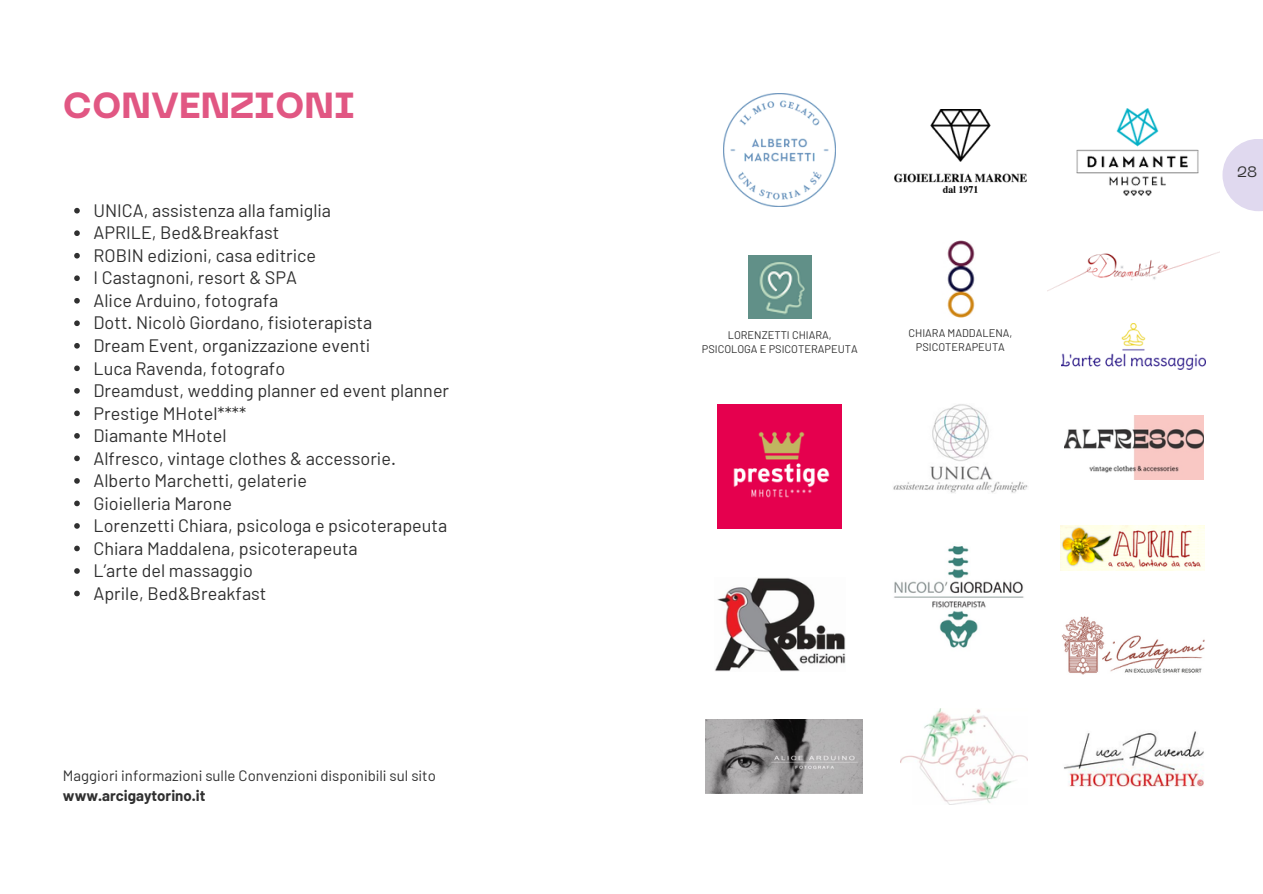
<style>
.page{position:relative;width:1263px;height:894px;background:#fff}
.page>*{position:absolute;margin:0;border:0;box-sizing:border-box;transform-origin:0 0}
.t1{font:800 36px "PP Neue Machina";color:#e15783}
.t2{font:18px/22.5px "Barlow";color:#303030}
.t3{font:15px "Barlow";color:#303030}
.t4{font:700 15px "Barlow";color:#303030}
.t5{font:15px "PP Neue Machina";color:#303030}
.t6{font:10.95px/13.8px "Barlow";color:#303030;text-align:center}
</style>
<div class="page">
<svg style="left:74px;top:208px;width:6px;height:5px"></svg>
<svg style="left:74px;top:230px;width:6px;height:6px"></svg>
<svg style="left:74px;top:253px;width:6px;height:5px"></svg>
<svg style="left:74px;top:275px;width:6px;height:6px"></svg>
<svg style="left:74px;top:298px;width:6px;height:5px"></svg>
<svg style="left:74px;top:320px;width:6px;height:6px"></svg>
<svg style="left:74px;top:343px;width:6px;height:5px"></svg>
<svg style="left:74px;top:365px;width:6px;height:6px"></svg>
<svg style="left:74px;top:388px;width:6px;height:5px"></svg>
<svg style="left:74px;top:410px;width:6px;height:6px"></svg>
<svg style="left:74px;top:433px;width:6px;height:5px"></svg>
<svg style="left:74px;top:455px;width:6px;height:6px"></svg>
<svg style="left:74px;top:478px;width:6px;height:5px"></svg>
<svg style="left:74px;top:500px;width:6px;height:6px"></svg>
<svg style="left:74px;top:523px;width:6px;height:5px"></svg>
<svg style="left:74px;top:545px;width:6px;height:6px"></svg>
<svg style="left:74px;top:568px;width:6px;height:5px"></svg>
<svg style="left:74px;top:590px;width:6px;height:6px"></svg>
<img style="left:723px;top:94px;width:113px;height:112px">
<img style="left:1048px;top:251px;width:172px;height:40px">
<img style="left:895px;top:109px;width:131px;height:83px">
<img style="left:1062px;top:324px;width:144px;height:46px">
<img style="left:1076px;top:108px;width:123px;height:88px">
<img style="left:718px;top:404px;width:123px;height:124px">
<img style="left:893px;top:404px;width:135px;height:89px">
<img style="left:1064px;top:415px;width:140px;height:64px">
<img style="left:1061px;top:525px;width:144px;height:45px">
<img style="left:715px;top:578px;width:130px;height:93px">
<img style="left:894px;top:546px;width:130px;height:102px">
<img style="left:1061px;top:616px;width:143px;height:58px">
<img style="left:706px;top:719px;width:156px;height:74px">
<img style="left:1064px;top:731px;width:140px;height:56px">
<img style="left:900px;top:708px;width:127px;height:96px">
<img style="left:748px;top:255px;width:63px;height:63px">
<img style="left:947px;top:241px;width:28px;height:76px">
<svg style="left:1222px;top:139px;width:41px;height:72px;fill:#e0d9ef"></svg>
<h1 class="t1" style="left:63px;top:92px;width:293px">CONVENZIONI</h1>
<p class="t2" style="left:94px;top:198px;width:357px">UNICA, assistenza alla famiglia<br>APRILE, Bed&amp;Breakfast<br>ROBIN edizioni, casa editrice<br>I Castagnoni, resort &amp; SPA<br>Alice Arduino, fotografa<br>Dott. Nicolò Giordano, fisioterapista<br>Dream Event, organizzazione eventi<br>Luca Ravenda, fotografo<br>Dreamdust, wedding planner ed event planner<br>Prestige MHotel****<br>Diamante MHotel<br>Alfresco, vintage clothes &amp; accessorie.<br>Alberto Marchetti, gelaterie<br>Gioielleria Marone<br>Lorenzetti Chiara, psicologa e psicoterapeuta<br>Chiara Maddalena, psicoterapeuta<br>L’arte del massaggio<br>Aprile, Bed&amp;Breakfast</p>
<p class="t3" style="left:63px;top:766px;width:374px">Maggiori informazioni sulle Convenzioni disponibili sul sito</p>
<p class="t4" style="left:63px;top:785px;width:144px">www.arcigaytorino.it</p>
<p class="t6" style="left:702px;top:328px;width:157px">LORENZETTI CHIARA,<br>PSICOLOGA E PSICOTERAPEUTA</p>
<p class="t6" style="left:908px;top:326px;width:105px">CHIARA MADDALENA,<br>PSICOTERAPEUTA</p>
<p class="t5" style="left:1237px;top:166px;width:22px">28</p>
</div>
